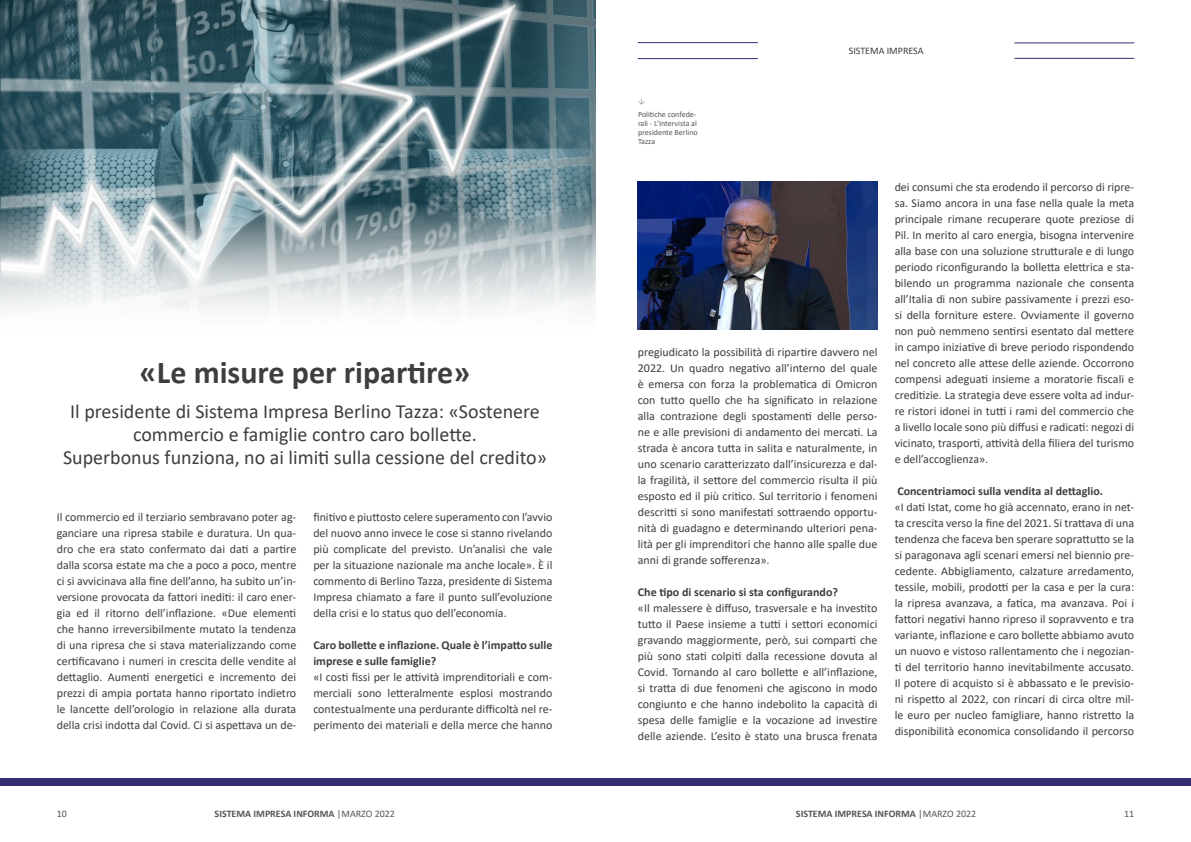
<style>
.page{position:relative;width:1191px;height:842px;background:#fff}
.page>*{position:absolute;margin:0;border:0;box-sizing:border-box;transform-origin:0 0}
.titolo{font:700 32px "Calibri";color:#3e3e3f}
.titolo-2{font:20px/23px "Calibri";color:#3e3e3f;text-align:center}
.testo{font:12px/16px "Calibri";color:#3e3e3f;text-align:justify}
.testo-2{font:700 12px/16px "Calibri";color:#3e3e3f}
.data{font:700 10px "Calibri";color:#545557}
.t1{font:10px "Calibri";color:#3e3e3f}
.t2{font:10px "Calibri";color:#545557}
.didascalia{font:8px/9px "Calibri";color:#545557}
.s1{font-weight:400}
</style>
<div class="page">
<div style="left:595px;top:778px;width:596px;height:7px;background:#322d74"></div>
<hr style="left:638px;top:42px;width:120px;height:1px;background:#322d74">
<hr style="left:1014px;top:58px;width:120px;height:1px;background:#322d74">
<hr style="left:1014px;top:43px;width:120px;height:1px;background:#322d74">
<div style="left:0;top:778px;width:595px;height:7px;background:#322d74"></div>
<hr style="left:638px;top:58px;width:120px;height:1px;background:#322d74">
<img style="left:0;top:0;width:595px;height:310px">
<img style="left:637px;top:182px;width:240px;height:148px">
<p class="titolo" style="left:140px;top:350px;width:332px">«Le misure per ripartire»</p>
<p class="titolo-2" style="left:63px;top:399px;width:485px">Il presidente di Sistema Impresa Berlino Tazza: «Sostenere commercio e famiglie contro caro bollette.<br>Superbonus funziona, no ai limiti sulla cessione del credito»</p>
<p class="testo" style="left:57px;top:509px;width:241px">Il commercio ed il terziario sembravano poter ag&shy;ganciare una ripresa stabile e duratura. Un qua&shy;dro che era stato confermato dai dati a partire dalla scorsa estate ma che a poco a poco, mentre ci si avvicinava alla fine dell’anno, ha subito un’in&shy;versione provocata da fattori inediti: il caro ener&shy;gia ed il ritorno dell’inflazione. «Due elementi che hanno irreversibilmente mutato la tendenza di una ripresa che si stava materializzando come certificavano i numeri in crescita delle vendite al dettaglio. Aumenti energetici e incremento dei prezzi di ampia portata hanno riportato indietro le lancette dell’orologio in relazione alla durata della crisi indotta dal Covid. Ci si aspettava un de-</p>
<p class="testo" style="left:313px;top:509px;width:241px">finitivo e piuttosto celere superamento con l’avvio del nuovo anno invece le cose si stanno rivelando più complicate del previsto. Un’analisi che vale per la situazione nazionale ma anche locale». È il commento di Berlino Tazza, presidente di Sistema Impresa chiamato a fare il punto sull’evoluzione della crisi e lo status quo dell’economia.</p>
<p class="testo-2" style="left:313px;top:637px;width:241px">Caro bollette e inflazione. Quale è l’impatto sulle imprese e sulle famiglie?</p>
<p class="testo" style="left:313px;top:669px;width:241px">«I costi fissi per le attività imprenditoriali e com&shy;merciali sono letteralmente esplosi mostrando contestualmente una perdurante difficoltà nel re&shy;perimento dei materiali e della merce che hanno</p>
<p class="didascalia" style="left:638px;top:110px;width:61px">Politiche confede&shy;rali - L’Intervista al presidente Berlino<br>Tazza</p>
<p class="t1" style="left:848px;top:44px;width:76px">SISTEMA IMPRESA</p>
<p class="testo" style="left:638px;top:344px;width:241px">pregiudicato la possibilità di ripartire davvero nel 2022. Un quadro negativo all’interno del quale è emersa con forza la problematica di Omicron con tutto quello che ha significato in relazione alla contrazione degli spostamenti delle perso&shy;ne e alle previsioni di andamento dei mercati. La strada è ancora tutta in salita e naturalmente, in uno scenario caratterizzato dall’insicurezza e dal&shy;la fragilità, il settore del commercio risulta il più esposto ed il più critico. Sul territorio i fenomeni descritti si sono manifestati sottraendo opportu&shy;nità di guadagno e determinando ulteriori pena&shy;lità per gli imprenditori che hanno alle spalle due anni di grande sofferenza».</p>
<p class="testo-2" style="left:638px;top:584px;width:202px">Che tipo di scenario si sta configurando?</p>
<p class="testo" style="left:638px;top:600px;width:241px">«Il malessere è diffuso, trasversale e ha investito tutto il Paese insieme a tutti i settori economici gravando maggiormente, però, sui comparti che più sono stati colpiti dalla recessione dovuta al Covid. Tornando al caro bollette e all’inflazione, si tratta di due fenomeni che agiscono in modo congiunto e che hanno indebolito la capacità di spesa delle famiglie e la vocazione ad investire delle aziende. L’esito è stato una brusca frenata</p>
<p class="testo" style="left:894px;top:178px;width:241px">dei consumi che sta erodendo il percorso di ripre&shy;sa. Siamo ancora in una fase nella quale la meta principale rimane recuperare quote preziose di Pil. In merito al caro energia, bisogna intervenire alla base con una soluzione strutturale e di lungo periodo riconfigurando la bolletta elettrica e sta&shy;bilendo un programma nazionale che consenta all’Italia di non subire passivamente i prezzi eso&shy;si della forniture estere. Ovviamente il governo non può nemmeno sentirsi esentato dal mettere in campo iniziative di breve periodo rispondendo nel concreto alle attese delle aziende. Occorrono compensi adeguati insieme a moratorie fiscali e creditizie. La strategia deve essere volta ad indur&shy;re ristori idonei in tutti i rami del commercio che a livello locale sono più diffusi e radicati: negozi di vicinato, trasporti, attività della filiera del turismo e dell’accoglienza».</p>
<p class="testo-2" style="left:897px;top:483px;width:207px">Concentriamoci sulla vendita al dettaglio.</p>
<p class="testo" style="left:894px;top:498px;width:241px">«I dati Istat, come ho già accennato, erano in net&shy;ta crescita verso la fine del 2021. Si trattava di una tendenza che faceva ben sperare soprattutto se la si paragonava agli scenari emersi nel biennio pre&shy;cedente. Abbigliamento, calzature arredamento, tessile, mobili, prodotti per la casa e per la cura: la ripresa avanzava, a fatica, ma avanzava. Poi i fattori negativi hanno ripreso il sopravvento e tra variante, inflazione e caro bollette abbiamo avuto un nuovo e vistoso rallentamento che i negozian&shy;ti del territorio hanno inevitabilmente accusato.<br>Il potere di acquisto si è abbassato e le previsio&shy;ni rispetto al 2022, con rincari di circa oltre mil&shy;le euro per nucleo famigliare, hanno ristretto la disponibilità economica consolidando il percorso</p>
<p class="data" style="left:215px;top:807px;width:182px">SISTEMA IMPRESA INFORMA <span class="s1">|MARZO 2022</span></p>
<p class="data" style="left:796px;top:807px;width:182px">SISTEMA IMPRESA INFORMA <span class="s1">|MARZO 2022</span></p>
<p class="t2" style="left:57px;top:807px;width:12px">10</p>
<p class="t2" style="left:1124px;top:807px;width:12px">11</p>
</div>
